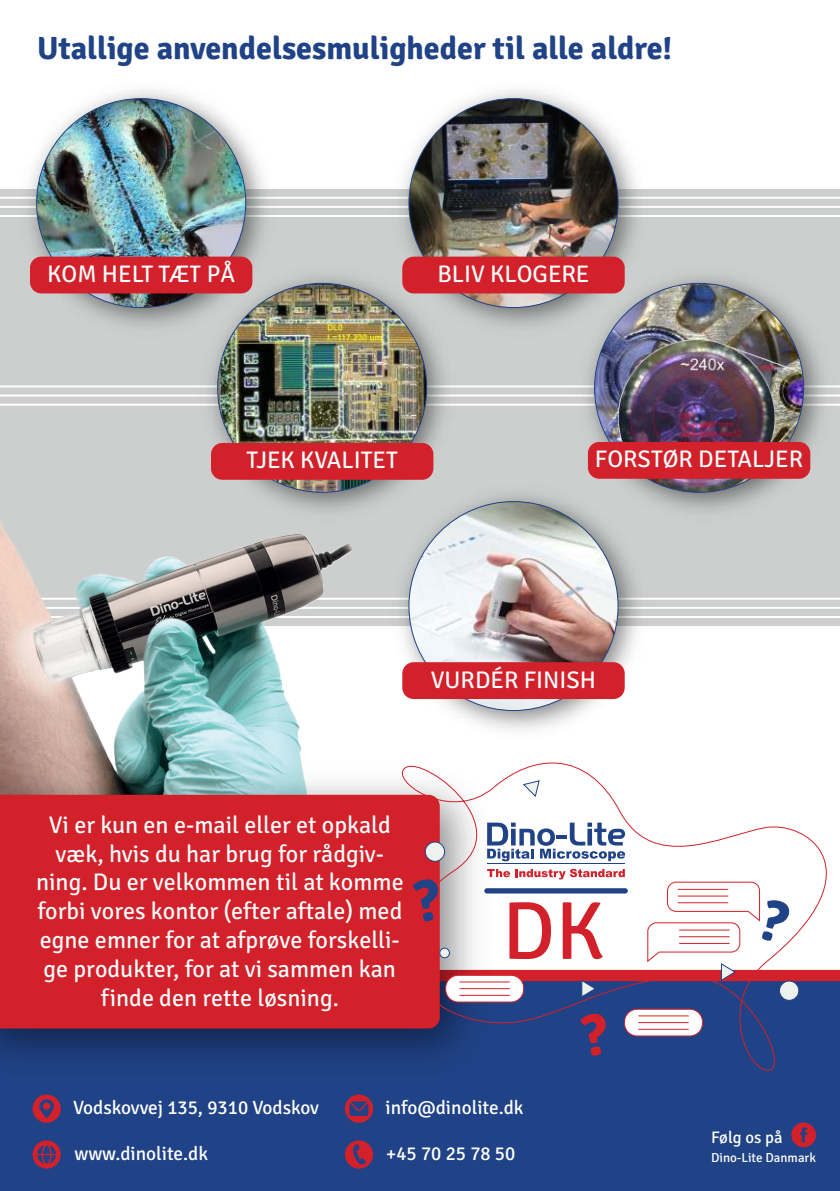
<style>
.page{position:relative;width:840px;height:1191px;background:#fff}
.page>*{position:absolute;margin:0;border:0;box-sizing:border-box;transform-origin:0 0}
.t1{font:700 32px "Signika";color:#204286}
.t2{font:24px/28.8px "Signika Negative";color:#fff;text-align:center}
.t3{font:19.2px "Signika";color:#fff}
.t4{font:16.8px "Signika";color:#fff}
.t5{font:13px "Signika";color:#fff}
</style>
<div class="page">
<div style="left:0;top:189px;width:839px;height:436px;background:#cdcfce"></div>
<div style="left:0;top:975px;width:839px;height:216px;background:#204286"></div>
<svg style="left:791px;top:1122px;width:24px;height:25px"></svg>
<svg style="left:344px;top:1094px;width:29px;height:28px"></svg>
<svg style="left:33px;top:1094px;width:28px;height:28px"></svg>
<svg style="left:33px;top:1140px;width:28px;height:28px"></svg>
<svg style="left:344px;top:1140px;width:29px;height:28px"></svg>
<hr style="left:194px;top:197px;width:645px;height:2px;background:#fff">
<hr style="left:194px;top:206px;width:645px;height:2px;background:#fff">
<hr style="left:194px;top:215px;width:645px;height:2px;background:#fff">
<hr style="left:0;top:197px;width:207px;height:2px;background:#fff">
<hr style="left:0;top:206px;width:207px;height:2px;background:#fff">
<hr style="left:0;top:215px;width:207px;height:2px;background:#fff">
<hr style="left:0;top:385px;width:235px;height:2px;background:#fff">
<hr style="left:0;top:394px;width:235px;height:2px;background:#fff">
<hr style="left:0;top:404px;width:235px;height:2px;background:#fff">
<hr style="left:346px;top:385px;width:493px;height:2px;background:#fff">
<hr style="left:346px;top:394px;width:493px;height:2px;background:#fff">
<hr style="left:346px;top:404px;width:493px;height:2px;background:#fff">
<hr style="left:0;top:598px;width:839px;height:2px;background:#fff">
<hr style="left:0;top:607px;width:839px;height:2px;background:#fff">
<hr style="left:0;top:616px;width:839px;height:2px;background:#fff">
<img style="left:12px;top:90px;width:270px;height:236px">
<img style="left:37px;top:99px;width:208px;height:208px;border-radius:104px">
<div style="left:30px;top:257px;width:222px;height:36px;background:#d2212a;border-radius:11px"></div>
<img style="left:384px;top:90px;width:269px;height:236px">
<img style="left:409px;top:99px;width:208px;height:208px;border-radius:104px">
<div style="left:402px;top:257px;width:222px;height:36px;background:#d2212a;border-radius:11px"></div>
<img style="left:569px;top:258px;width:270px;height:253px">
<img style="left:594px;top:283px;width:209px;height:209px;border-radius:104px">
<div style="left:587px;top:442px;width:222px;height:37px;background:#d2212a;border-radius:11px"></div>
<img style="left:193px;top:258px;width:269px;height:216px">
<img style="left:217px;top:283px;width:209px;height:209px;border-radius:104px">
<div style="left:211px;top:443px;width:222px;height:37px;background:#d2212a;border-radius:11px"></div>
<img style="left:432px;top:476px;width:221px;height:254px">
<img style="left:409px;top:501px;width:208px;height:209px;border-radius:104px">
<div style="left:402px;top:662px;width:222px;height:37px;background:#d2212a;border-radius:11px"></div>
<img style="left:0;top:458px;width:432px;height:296px">
<img style="left:0;top:754px;width:382px;height:303px">
<div style="left:0;top:795px;width:382px;height:233px;background:#d2212a"></div>
<svg style="left:382px;top:745px;width:445px;height:326px"></svg>
<svg style="left:779px;top:981px;width:19px;height:19px"></svg>
<div style="left:778px;top:980px;width:20px;height:20px;border:1px solid #204286;border-radius:50%"></div>
<div style="left:425px;top:842px;width:19px;height:19px;background:#edf2ef;border-radius:50%"></div>
<div style="left:425px;top:841px;width:19px;height:20px;border:1px solid #204286;border-radius:50%"></div>
<svg style="left:522px;top:780px;width:17px;height:17px"></svg>
<div style="left:624px;top:1009px;width:78px;height:27px;background:#fff;border-radius:13px"></div>
<div style="left:624px;top:1009px;width:78px;height:27px;border:1px solid #d2212a;border-radius:13px"></div>
<hr style="left:638px;top:1015px;width:50px;height:1px;background:#d2212a">
<hr style="left:638px;top:1022px;width:50px;height:1px;background:#d2212a">
<hr style="left:638px;top:1029px;width:50px;height:1px;background:#d2212a">
<div style="left:445px;top:975px;width:78px;height:27px;background:#fff;border-radius:13px"></div>
<div style="left:445px;top:975px;width:78px;height:27px;border:1px solid #d2212a;border-radius:13px"></div>
<svg style="left:580px;top:1013px;width:26px;height:42px"></svg>
<hr style="left:487px;top:863px;width:137px;height:1px;background:#204286">
<svg style="left:22px;top:869px;width:817px;height:128px"></svg>
<svg style="left:487px;top:822px;width:137px;height:39px"></svg>
<h1 class="t1" style="left:37px;top:29px;width:636px">Utallige anvendelsesmuligheder til alle aldre!</h1>
<p class="t2" style="left:47px;top:260px;width:189px">KOM HELT TÆT PÅ</p>
<p class="t2" style="left:437px;top:260px;width:153px">BLIV KLOGERE</p>
<p class="t2" style="left:246px;top:446px;width:153px">TJEK KVALITET</p>
<p class="t2" style="left:594px;top:445px;width:210px">FORSTØR DETALJER</p>
<p class="t2" style="left:430px;top:665px;width:167px">VURDÉR FINISH</p>
<p class="t2" style="left:36px;top:810px;width:369px">Vi er kun en e-mail eller et opkald væk, hvis du har brug for rådgiv&shy;ning. Du er velkommen til at komme forbi vores kontor (efter aftale) med egne emner for at afprøve forskelli&shy;ge produkter, for at vi sammen kan finde den rette løsning.</p>
<p class="t3" style="left:385px;top:1097px;width:139px">info@dinolite.dk</p>
<p class="t3" style="left:73px;top:1097px;width:247px">Vodskovvej 135, 9310 Vodskov</p>
<p class="t3" style="left:74px;top:1142px;width:135px">www.dinolite.dk</p>
<p class="t3" style="left:386px;top:1142px;width:131px">+45 70 25 78 50</p>
<p class="t4" style="left:710px;top:1127px;width:73px">Følg os på</p>
<p class="t5" style="left:710px;top:1150px;width:106px">Dino-Lite Danmark</p>
</div>
